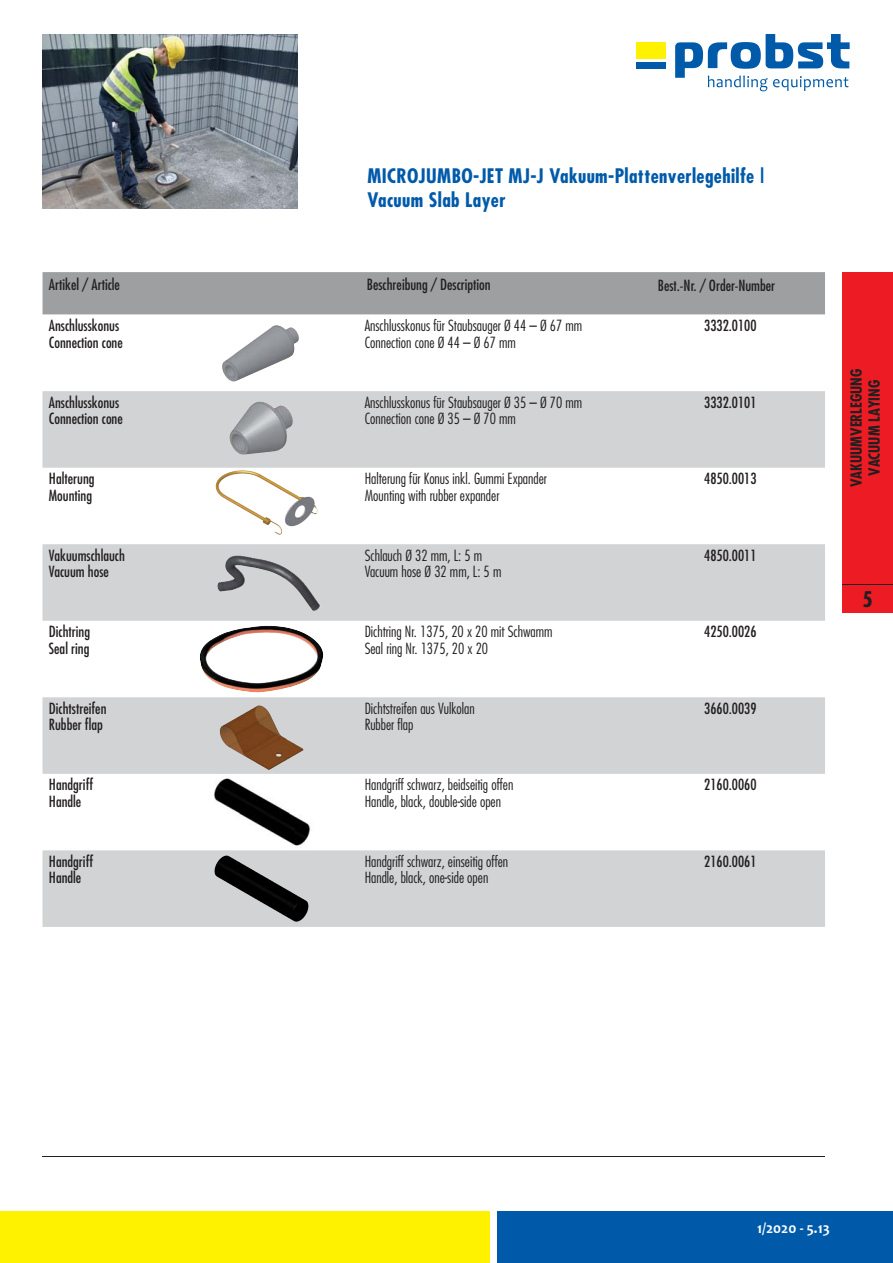
<style>
.page{position:relative;width:893px;height:1263px;background:#fff}
.page>*{position:absolute;margin:0;border:0;box-sizing:border-box;transform-origin:0 0}
.t1{font:700 condensed 21px "Futura";color:#231f20}
.t2{font:700 condensed 19.5px/24px "Futura";letter-spacing:.02em;color:#005aaa}
.t3{font:300 condensed 15px/16.5px "Futura";color:#231f20}
.t4{font:condensed 15px/16.5px "Futura";color:#231f20}
.t5{font:700 condensed 15px/18px "Futura";color:#231f20;text-align:center}
.t6{font:700 15px "Candara";color:#fff}
</style>
<div class="page">
<div style="left:497px;top:1212px;width:396px;height:51px;background:#005aaa"></div>
<div style="left:0;top:1212px;width:489px;height:51px;background:#fff200"></div>
<div style="left:636px;top:42px;width:29px;height:17px;background:#fff200"></div>
<div style="left:636px;top:62px;width:29px;height:6px;background:#005aaa"></div>
<svg style="left:675px;top:34px;width:175px;height:57px"></svg>
<div style="left:842px;top:272px;width:51px;height:340px;background:#ed1c24"></div>
<hr style="left:842px;top:584px;width:51px;height:1px;background:#231f20">
<img style="left:43px;top:34px;width:255px;height:174px">
<div style="left:43px;top:272px;width:782px;height:43px;background:#9d9fa1"></div>
<svg style="left:43px;top:391px;width:782px;height:536px;fill:#d1d3d4"></svg>
<img style="left:284px;top:497px;width:33px;height:29px">
<img style="left:244px;top:556px;width:76px;height:55px">
<img style="left:225px;top:674px;width:34px;height:18px">
<img style="left:222px;top:735px;width:81px;height:35px">
<img style="left:244px;top:405px;width:49px;height:50px">
<img style="left:250px;top:344px;width:44px;height:31px">
<img style="left:252px;top:897px;width:56px;height:25px">
<img style="left:203px;top:776px;width:117px;height:72px">
<hr style="left:43px;top:1157px;width:782px;height:1px;background:#231f20">
<h2 class="t2" style="left:367px;top:166px;width:399px">MICROJUMBO-JET MJ-J Vakuum-Plattenverlegehilfe |<br>Vacuum Slab Layer</h2>
<p class="t4" style="left:49px;top:278px;width:73px">Artikel / Article</p>
<p class="t4" style="left:367px;top:278px;width:125px">Beschreibung / Description</p>
<p class="t4" style="left:49px;top:319px;width:75px">Anschlusskonus<br>Connection cone</p>
<p class="t3" style="left:365px;top:318px;width:219px">Anschlusskonus für Staubsauger Ø 44 – Ø 67 mm<br>Connection cone Ø 44 – Ø 67 mm</p>
<p class="t4" style="left:704px;top:319px;width:54px">3332.0100</p>
<p class="t4" style="left:658px;top:278px;width:119px">Best.-Nr. / Order-Number</p>
<p class="t4" style="left:49px;top:395px;width:75px">Anschlusskonus<br>Connection cone</p>
<p class="t3" style="left:365px;top:395px;width:219px">Anschlusskonus für Staubsauger Ø 35 – Ø 70 mm<br>Connection cone Ø 35 – Ø 70 mm</p>
<p class="t4" style="left:704px;top:395px;width:54px">3332.0101</p>
<p class="t4" style="left:49px;top:472px;width:47px">Halterung<br>Mounting</p>
<p class="t3" style="left:365px;top:471px;width:184px">Halterung für Konus inkl. Gummi Expander<br>Mounting with rubber expander</p>
<p class="t4" style="left:704px;top:472px;width:54px">4850.0013</p>
<p class="t4" style="left:49px;top:548px;width:78px">Vakuumschlauch<br>Vacuum hose</p>
<p class="t3" style="left:365px;top:548px;width:138px">Schlauch Ø 32 mm, L: 5 m<br>Vacuum hose Ø 32 mm, L: 5 m</p>
<p class="t4" style="left:704px;top:548px;width:54px">4850.0011</p>
<p class="t4" style="left:49px;top:625px;width:43px">Dichtring<br>Seal ring</p>
<p class="t3" style="left:365px;top:625px;width:189px">Dichtring Nr. 1375, 20 x 20 mit Schwamm<br>Seal ring Nr. 1375, 20 x 20</p>
<p class="t4" style="left:704px;top:625px;width:54px">4250.0026</p>
<p class="t4" style="left:49px;top:701px;width:59px">Dichtstreifen<br>Rubber flap</p>
<p class="t3" style="left:365px;top:701px;width:112px">Dichtstreifen aus Vulkolan<br>Rubber flap</p>
<p class="t4" style="left:704px;top:701px;width:54px">3660.0039</p>
<p class="t4" style="left:49px;top:778px;width:46px">Handgriff<br>Handle</p>
<p class="t3" style="left:365px;top:778px;width:150px">Handgriff schwarz, beidseitig offen<br>Handle, black, double-side open</p>
<p class="t4" style="left:704px;top:778px;width:54px">2160.0060</p>
<p class="t4" style="left:49px;top:854px;width:46px">Handgriff<br>Handle</p>
<p class="t3" style="left:365px;top:854px;width:145px">Handgriff schwarz, einseitig offen<br>Handle, black, one-side open</p>
<p class="t4" style="left:704px;top:854px;width:54px">2160.0061</p>
<p class="t5" style="left:849px;top:487px;width:120px;rotate:-90deg">VAKUUMVERLEGUNG<br>VACUUM LAYING</p>
<h1 class="t1" style="left:862px;top:590px;width:12px">5</h1>
<p class="t6" style="left:757px;top:1222px;width:74px">1/2020 - 5.13</p>
</div>
